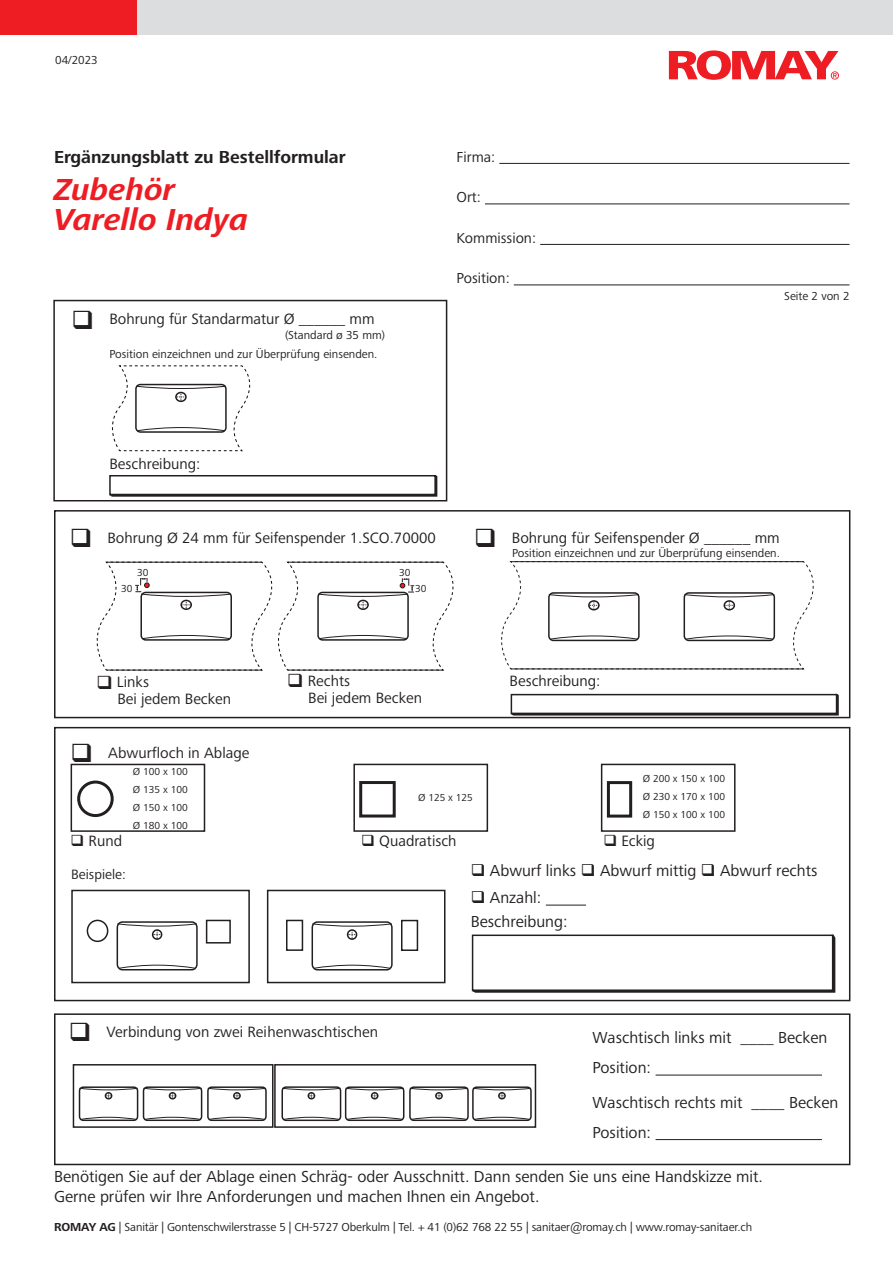
<style>
.page{position:relative;width:893px;height:1263px;background:#fff}
.page>*{position:absolute;margin:0;border:0;box-sizing:border-box;transform-origin:0 0}
.t1{font:italic 700 31.5px/30px "Frutiger Next Pro";color:#ee1d23}
.t2{font:700 18px "Frutiger Next Pro";color:#231f20}
.t3{font:16.5px/30px "Frutiger Next Pro";color:#231f20}
.t4{font:15.45px/17px "Frutiger Next Pro";color:#231f20}
.t5{font:15px "Frutiger Next Pro";color:#231f20}
.t6{font:14.1px "Frutiger Next Pro";color:#231f20}
.t7{font:12px "Frutiger Next Pro";color:#231f20}
.t8{font:10.5px/18px "Frutiger Next Pro";color:#231f20;text-align:justify}
.s1{font-weight:700}
</style>
<div class="page">
<div style="left:0;top:0;width:893px;height:34px;background:#dcdddf"></div>
<div style="left:0;top:0;width:136px;height:34px;background:#ee1d23"></div>
<svg style="left:669px;top:50px;width:170px;height:30px"></svg>
<div style="left:54px;top:510px;width:796px;height:208px;border:2px solid #231f20"></div>
<div style="left:53px;top:300px;width:394px;height:201px;border:2px solid #231f20"></div>
<div style="left:54px;top:1013px;width:796px;height:152px;border:2px solid #231f20"></div>
<div style="left:54px;top:727px;width:796px;height:274px;border:2px solid #231f20"></div>
<div style="left:359px;top:781px;width:37px;height:36px;border:3px solid #231f20"></div>
<div style="left:607px;top:781px;width:25px;height:36px;border:3px solid #231f20"></div>
<div style="left:77px;top:780px;width:37px;height:37px;border:3px solid #231f20;border-radius:50%"></div>
<div style="left:71px;top:764px;width:134px;height:68px;border:2px solid #231f20"></div>
<div style="left:353px;top:764px;width:135px;height:68px;border:2px solid #231f20"></div>
<div style="left:601px;top:764px;width:134px;height:68px;border:2px solid #231f20"></div>
<div style="left:71px;top:890px;width:179px;height:93px;border:2px solid #231f20"></div>
<div style="left:87px;top:920px;width:21px;height:22px;border:2px solid #231f20;border-radius:50%"></div>
<div style="left:206px;top:920px;width:25px;height:23px;border:2px solid #231f20"></div>
<div style="left:117px;top:921px;width:81px;height:49px;border:2px solid #231f20;border-radius:5px"></div>
<svg style="left:117px;top:923px;width:80px;height:45px"></svg>
<div style="left:267px;top:890px;width:178px;height:93px;border:2px solid #231f20"></div>
<div style="left:286px;top:920px;width:17px;height:31px;border:2px solid #231f20"></div>
<div style="left:401px;top:920px;width:17px;height:31px;border:2px solid #231f20"></div>
<div style="left:312px;top:921px;width:81px;height:49px;border:2px solid #231f20;border-radius:5px"></div>
<svg style="left:312px;top:923px;width:80px;height:46px"></svg>
<svg style="left:472px;top:934px;width:363px;height:59px"></svg>
<div style="left:472px;top:934px;width:361px;height:57px;background:#fff;border:2px solid #231f20"></div>
<svg style="left:511px;top:694px;width:328px;height:21px"></svg>
<div style="left:511px;top:694px;width:326px;height:20px;background:#fff;border:2px solid #231f20"></div>
<svg style="left:109px;top:475px;width:328px;height:22px"></svg>
<div style="left:109px;top:475px;width:327px;height:20px;background:#fff;border:2px solid #231f20"></div>
<svg style="left:112px;top:366px;width:139px;height:85px"></svg>
<svg style="left:96px;top:562px;width:358px;height:109px"></svg>
<svg style="left:501px;top:561px;width:313px;height:109px"></svg>
<svg style="left:72px;top:1064px;width:465px;height:64px"></svg>
<hr style="left:546px;top:905px;width:40px;height:1px;background:#231f20">
<hr style="left:656px;top:1075px;width:166px;height:1px;background:#231f20">
<hr style="left:656px;top:1139px;width:166px;height:1px;background:#231f20">
<hr style="left:499px;top:163px;width:350px;height:1px;background:#231f20">
<hr style="left:485px;top:204px;width:364px;height:1px;background:#231f20">
<hr style="left:540px;top:244px;width:309px;height:1px;background:#231f20">
<hr style="left:514px;top:285px;width:335px;height:1px;background:#231f20">
<p class="t7" style="left:55px;top:53px;width:44px">04/2023</p>
<p class="t2" style="left:54px;top:146px;width:293px">Ergänzungsblatt zu Bestellformular</p>
<h1 class="t1" style="left:54px;top:175px;width:196px">Zubehör<br>Varello Indya</h1>
<p class="t4" style="left:72px;top:311px;width:304px">❑ Bohrung für Standarmatur Ø ______ mm</p>
<p class="t7" style="left:285px;top:328px;width:101px">(Standard ø 35 mm)</p>
<p class="t7" style="left:109px;top:347px;width:269px">Position einzeichnen und zur Überprüfung einsenden.</p>
<p class="t5" style="left:456px;top:148px;width:40px">Firma:</p>
<p class="t5" style="left:456px;top:189px;width:26px">Ort:</p>
<p class="t5" style="left:456px;top:229px;width:81px">Kommission:</p>
<p class="t5" style="left:456px;top:270px;width:55px">Position:</p>
<p class="t7" style="left:784px;top:289px;width:67px">Seite 2 von 2</p>
<p class="t4" style="left:109px;top:455px;width:92px">Beschreibung:</p>
<p class="t4" style="left:70px;top:529px;width:368px">❑ Bohrung Ø 24 mm für Seifenspender 1.SCO.70000</p>
<p class="t8" style="left:137px;top:564px;width:13px">30</p>
<p class="t8" style="left:399px;top:564px;width:13px">30</p>
<p class="t8" style="left:121px;top:579px;width:13px">30</p>
<p class="t8" style="left:415px;top:579px;width:13px">30</p>
<p class="t4" style="left:474px;top:529px;width:307px">❑ Bohrung für Seifenspender Ø ______ mm</p>
<p class="t7" style="left:512px;top:546px;width:269px">Position einzeichnen und zur Überprüfung einsenden.</p>
<p class="t4" style="left:117px;top:674px;width:115px;text-indent:-21px">❑ Links<br>Bei jedem Becken</p>
<p class="t4" style="left:308px;top:672px;width:115px;text-indent:-21px">❑ Rechts<br>Bei jedem Becken</p>
<p class="t4" style="left:510px;top:672px;width:92px">Beschreibung:</p>
<p class="t4" style="left:71px;top:744px;width:180px">❑ Abwurfloch in Ablage</p>
<p class="t8" style="left:133px;top:762px;width:56px">Ø 100 x 100<br>Ø 135 x 100<br>Ø 150 x 100<br>Ø 180 x 100</p>
<p class="t8" style="left:418px;top:788px;width:56px">Ø 125 x 125</p>
<p class="t8" style="left:643px;top:769px;width:84px">Ø 200 x 150 x 100<br>Ø 230 x 170 x 100<br>Ø 150 x 100 x 100</p>
<p class="t4" style="left:71px;top:832px;width:53px">❑ Rund</p>
<p class="t4" style="left:361px;top:832px;width:97px">❑ Quadratisch</p>
<p class="t4" style="left:603px;top:832px;width:53px">❑ Eckig</p>
<p class="t6" style="left:71px;top:866px;width:56px">Beispiele:</p>
<p class="t4" style="left:69px;top:1023px;width:311px">❑ Verbindung von zwei Reihenwaschtischen</p>
<p class="t3" style="left:471px;top:856px;width:348px">❑ Abwurf links ❑ Abwurf mittig ❑ Abwurf rechts</p>
<p class="t3" style="left:471px;top:886px;width:98px;line-height:24px">❑ Anzahl:<br>Beschreibung:</p>
<p class="t3" style="left:592px;top:1023px;width:236px">Waschtisch links mit ____ Becken<br>Position:</p>
<p class="t3" style="left:592px;top:1087px;width:247px">Waschtisch rechts mit ____ Becken<br>Position:</p>
<p class="t3" style="left:54px;top:1166px;width:710px;line-height:19.8px">Benötigen Sie auf der Ablage einen Schräg- oder Ausschnitt. Dann senden Sie uns eine Handskizze mit.<br>Gerne prüfen wir Ihre Anforderungen und machen Ihnen ein Angebot.</p>
<p class="t7" style="left:54px;top:1220px;width:700px"><span class="s1">ROMAY AG</span> | Sanitär | Gontenschwilerstrasse 5 | CH-5727 Oberkulm | Tel. + 41 (0)62 768 22 55 | sanitaer@romay.ch | www.romay-sanitaer.ch</p>
</div>
